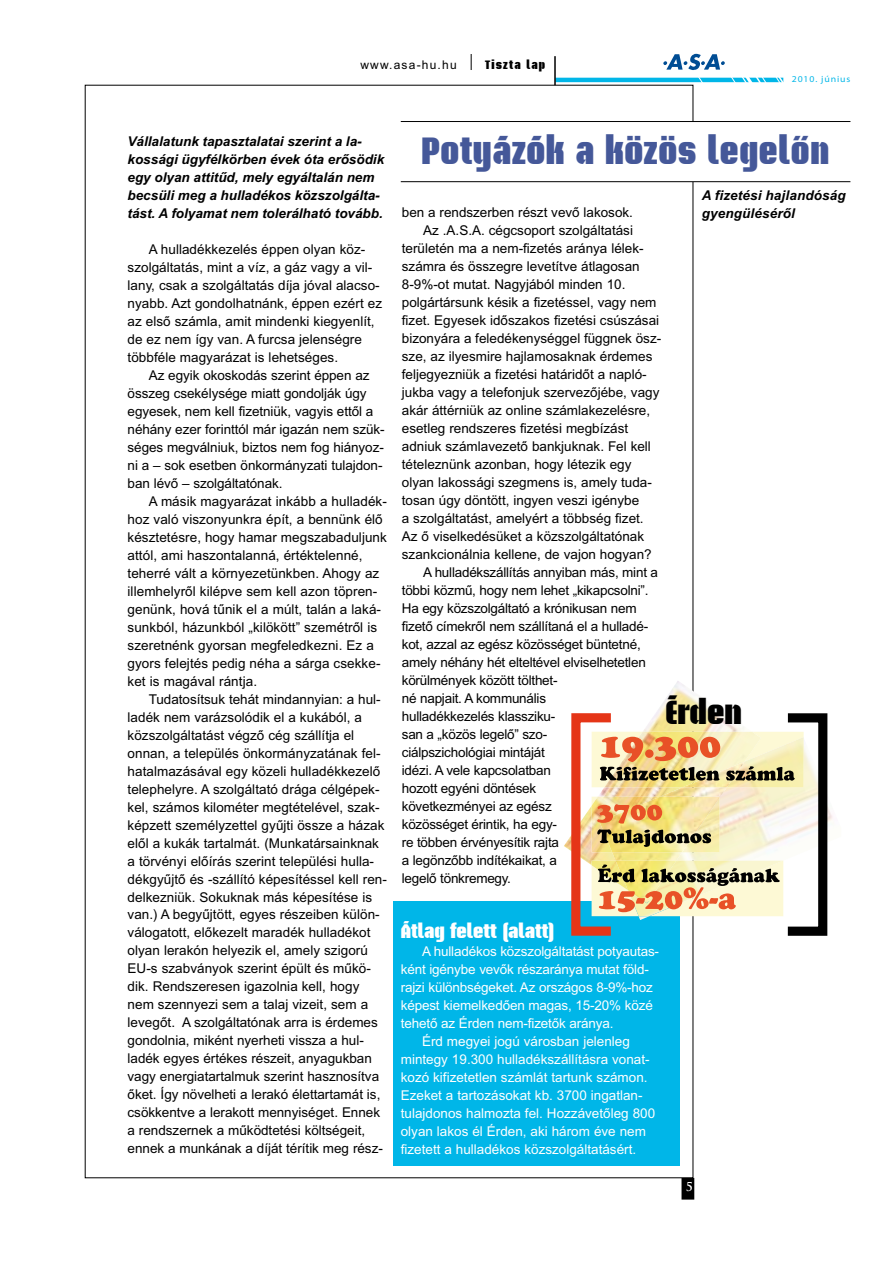
<style>
.page{position:relative;width:893px;height:1263px;background:#fff}
.page>*{position:absolute;margin:0;border:0;box-sizing:border-box;transform-origin:0 0}
.t1{font:37.5px "H Briem Akademi Black";letter-spacing:.02em;color:#455899;scale:.95 1}
.t2{font:33px "H Briem Akademi Black";color:#000}
.t3{font:19.5px "H Briem Akademi Black";color:#fff}
.t4{font:13.5px/18px "PFL Arial";color:#000}
.t5{font:13.5px "PFL Arial";color:#fff}
.t6{font:italic 13.5px/18px "PFL Arial Bold";color:#000}
.t7{font:12px "PFL Arial";letter-spacing:.1em;color:#000}
.t8{font:12px "H Briem Akademi Black";letter-spacing:.1em;color:#000}
.t9{font:700 12px "Trajan Pro";color:#fff}
.t10{font:semi-expanded 9px "Myriad Pro";letter-spacing:.1em;color:#00b6e8}
</style>
<div class="page">
<div style="left:393px;top:902px;width:286px;height:264px;background:#00b6e8"></div>
<hr style="left:555px;top:78px;width:228px;height:4px;background:#00b6e8">
<svg style="left:663px;top:54px;width:121px;height:42px"></svg>
<div style="left:682px;top:1179px;width:11px;height:20px;background:#000"></div>
<div style="left:681px;top:1178px;width:13px;height:21px;border:2px solid #000"></div>
<hr style="left:554px;top:56px;width:2px;height:29px;background:#000">
<svg style="left:471px;top:54px;width:1px;height:16px"></svg>
<hr style="left:401px;top:181px;width:449px;height:1px;background:#000">
<hr style="left:401px;top:121px;width:449px;height:1px;background:#000">
<svg style="left:559px;top:674px;width:274px;height:282px"></svg>
<p class="t7" style="left:360px;top:58px;width:98px">www.asa-hu.hu</p>
<p class="t8" style="left:485px;top:58px;width:62px">Tiszta lap</p>
<p class="t10" style="left:792px;top:74px;width:60px">2010. június</p>
<p class="t6" style="left:128px;top:132px;width:258px">Vállalatunk tapasztalatai szerint a la&shy;kossági ügyfélkörben évek óta erôsödik egy olyan attitûd, mely egyáltalán nem becsüli meg a hulladékos közszolgálta&shy;tást. A folyamat nem tolerálható tovább.</p>
<p class="t4" style="left:128px;top:240px;width:256px;text-indent:21px">A hulladékkezelés éppen olyan köz&shy;szolgáltatás, mint a víz, a gáz vagy a vil&shy;lany, csak a szolgáltatás díja jóval alacso&shy;nyabb. Azt gondolhatnánk, éppen ezért ez az elsô számla, amit mindenki kiegyenlít, de ez nem így van. A furcsa jelenségre többféle magyarázat is lehetséges.</p>
<p class="t4" style="left:128px;top:366px;width:259px;text-indent:21px">Az egyik okoskodás szerint éppen az összeg csekélysége miatt gondolják úgy egyesek, nem kell fizetniük, vagyis ettôl a néhány ezer forinttól már igazán nem szük&shy;séges megválniuk, biztos nem fog hiányoz&shy;ni a – sok esetben önkormányzati tulajdon&shy;ban lévô – szolgáltatónak.</p>
<p class="t4" style="left:128px;top:492px;width:261px;text-indent:21px">A másik magyarázat inkább a hulladék&shy;hoz való viszonyunkra épít, a bennünk élô késztetésre, hogy hamar megszabaduljunk attól, ami haszontalanná, értéktelenné, teherré vált a környezetünkben. Ahogy az illemhelyrôl kilépve sem kell azon töpren&shy;genünk, hová tûnik el a múlt, talán a laká&shy;sunkból, házunkból „kilökött” szemétrôl is szeretnénk gyorsan megfeledkezni. Ez a gyors felejtés pedig néha a sárga csekke&shy;ket is magával rántja.</p>
<p class="t4" style="left:128px;top:690px;width:261px;text-indent:21px">Tudatosítsuk tehát mindannyian: a hul&shy;ladék nem varázsolódik el a kukából, a közszolgáltatást végzô cég szállítja el onnan, a település önkormányzatának fel&shy;hatalmazásával egy közeli hulladékkezelô telephelyre. A szolgáltató drága célgépek&shy;kel, számos kilométer megtételével, szak&shy;képzett személyzettel gyûjti össze a házak elôl a kukák tartalmát. (Munkatársainknak a törvényi elôírás szerint települési hulla&shy;dékgyûjtô és -szállító képesítéssel kell ren&shy;delkezniük. Sokuknak más képesítése is van.) A begyûjtött, egyes részeiben külön&shy;válogatott, elôkezelt maradék hulladékot olyan lerakón helyezik el, amely szigorú EU-s szabványok szerint épült és mûkö&shy;dik. Rendszeresen igazolnia kell, hogy nem szennyezi sem a talaj vizeit, sem a levegôt. A szolgáltatónak arra is érdemes gondolnia, miként nyerheti vissza a hul&shy;ladék egyes értékes részeit, anyagukban vagy energiatartalmuk szerint hasznosítva ôket. Így növelheti a lerakó élettartamát is, csökkentve a lerakott mennyiséget. Ennek a rendszernek a mûködtetési költségeit, ennek a munkának a díját térítik meg rész-</p>
<h1 class="t1" style="left:421px;top:129px;width:431px">Potyázók a közös legelôn</h1>
<p class="t6" style="left:702px;top:186px;width:146px">A fizetési hajlandóság gyengülésérôl</p>
<p class="t4" style="left:402px;top:204px;width:233px">ben a rendszerben részt vevô lakosok.</p>
<p class="t4" style="left:423px;top:222px;width:211px">Az .A.S.A. cégcsoport szolgáltatási</p>
<p class="t4" style="left:402px;top:240px;width:243px">területén ma a nem-fizetés aránya lélek-</p>
<p class="t4" style="left:402px;top:258px;width:239px">számra és összegre levetítve átlagosan</p>
<p class="t4" style="left:402px;top:276px;width:225px">8-9%-ot mutat. Nagyjából minden 10.</p>
<p class="t4" style="left:402px;top:294px;width:256px">polgártársunk késik a fizetéssel, vagy nem</p>
<p class="t4" style="left:402px;top:312px;width:259px">fizet. Egyesek idôszakos fizetési csúszásai</p>
<p class="t4" style="left:402px;top:330px;width:261px">bizonyára a feledékenységgel függnek ös -</p>
<p class="t4" style="left:402px;top:348px;width:252px">sze, az ilyesmire hajlamosaknak érdemes</p>
<p class="t4" style="left:402px;top:366px;width:246px">feljegyezniük a fizetési határidôt a napló-</p>
<p class="t4" style="left:402px;top:384px;width:259px">jukba vagy a telefonjuk szervezôjébe, vagy</p>
<p class="t4" style="left:402px;top:402px;width:250px">akár áttérniük az online számlakezelésre,</p>
<p class="t4" style="left:402px;top:420px;width:228px">esetleg rendszeres fizetési megbízást</p>
<p class="t4" style="left:402px;top:438px;width:251px">adniuk számlavezetô bankjuknak. Fel kell</p>
<p class="t4" style="left:402px;top:456px;width:231px">tételeznünk azonban, hogy létezik egy</p>
<p class="t4" style="left:402px;top:474px;width:252px">olyan lakossági szegmens is, amely tuda-</p>
<p class="t4" style="left:402px;top:492px;width:239px">tosan úgy döntött, ingyen veszi igénybe</p>
<p class="t4" style="left:402px;top:510px;width:243px">a szolgáltatást, amelyért a többség fizet.</p>
<p class="t4" style="left:402px;top:528px;width:244px">Az ô viselkedésüket a közszolgáltatónak</p>
<p class="t4" style="left:402px;top:546px;width:251px">szankcionálnia kellene, de vajon hogyan?</p>
<p class="t4" style="left:423px;top:564px;width:236px">A hulladékszállítás annyiban más, mint a</p>
<p class="t4" style="left:402px;top:582px;width:248px">többi közmû, hogy nem lehet „kikapcsolni”.</p>
<p class="t4" style="left:402px;top:600px;width:236px">Ha egy közszolgáltató a krónikusan nem</p>
<p class="t4" style="left:402px;top:618px;width:248px">fizetô címekrôl nem szállítaná el a hulladé-</p>
<p class="t4" style="left:402px;top:636px;width:240px">kot, azzal az egész közösséget büntetné,</p>
<p class="t4" style="left:402px;top:654px;width:245px">amely néhány hét elteltével elviselhetetlen</p>
<p class="t4" style="left:402px;top:672px;width:157px">körülmények között tölthet-</p>
<p class="t4" style="left:402px;top:690px;width:146px">né napjait. A kommunális</p>
<p class="t4" style="left:402px;top:708px;width:155px">hulladékkezelés klassziku-</p>
<p class="t4" style="left:402px;top:726px;width:147px">san a „közös legelô” szo-</p>
<p class="t4" style="left:402px;top:744px;width:144px">ciálpszichológiai mintáját</p>
<p class="t4" style="left:402px;top:762px;width:151px">idézi. A vele kapcsolatban</p>
<p class="t4" style="left:402px;top:780px;width:136px">hozott egyéni döntések</p>
<p class="t4" style="left:402px;top:798px;width:151px">következményei az egész</p>
<p class="t4" style="left:402px;top:816px;width:157px">közösséget érintik, ha egy-</p>
<p class="t4" style="left:402px;top:834px;width:159px">re többen érvényesítik rajta</p>
<p class="t4" style="left:402px;top:852px;width:157px">a legönzôbb indítékaikat, a</p>
<p class="t4" style="left:402px;top:870px;width:111px">legelô tönkremegy.</p>
<h2 class="t2" style="left:666px;top:693px;width:78px">Érden</h2>
<h3 class="t3" style="left:401px;top:920px;width:155px">Átlag felett (alatt)</h3>
<p class="t5" style="left:422px;top:943px;width:239px">A hulladékos közszolgáltatást potyautas-</p>
<p class="t5" style="left:401px;top:961px;width:250px">ként igénybe vevôk részaránya mutat föld-</p>
<p class="t5" style="left:401px;top:979px;width:254px">rajzi különbségeket. Az országos 8-9%-hoz</p>
<p class="t5" style="left:401px;top:997px;width:254px">képest kiemelkedôen magas, 15-20% közé</p>
<p class="t5" style="left:401px;top:1015px;width:214px">tehetô az Érden nem-fizetôk aránya.</p>
<p class="t5" style="left:422px;top:1033px;width:209px">Érd megyei jogú városban jelenleg</p>
<p class="t5" style="left:401px;top:1051px;width:250px">mintegy 19.300 hulladékszállításra vonat-</p>
<p class="t5" style="left:401px;top:1069px;width:248px">kozó kifizetetlen számlát tartunk számon.</p>
<p class="t5" style="left:401px;top:1087px;width:243px">Ezeket a tartozásokat kb. 3700 ingatlan-</p>
<p class="t5" style="left:401px;top:1105px;width:256px">tulajdonos halmozta fel. Hozzávetôleg 800</p>
<p class="t5" style="left:401px;top:1123px;width:247px">olyan lakos él Érden, aki három éve nem</p>
<p class="t5" style="left:401px;top:1141px;width:237px">fizetett a hulladékos közszolgáltatásért.</p>
<p class="t9" style="left:686px;top:1179px;width:9px">5</p>
</div>
